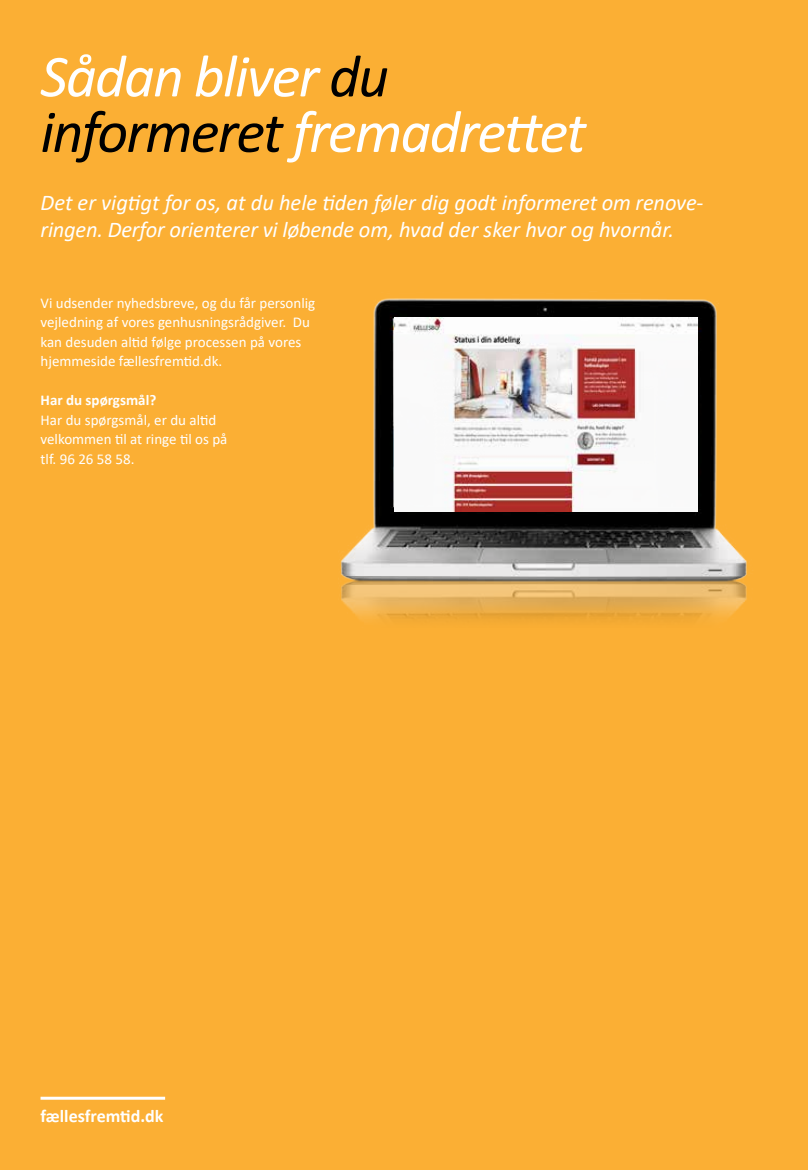
<style>
.page{position:relative;width:808px;height:1170px;background:#fff}
.page>*{position:absolute;margin:0;border:0;box-sizing:border-box;transform-origin:0 0}
.t1{font:italic 60px/55.5px "Calibri";letter-spacing:-.03em;color:#fff}
.t2{font:italic 22.5px/27px "Calibri";letter-spacing:-.01em;color:#fff}
.t3{font:700 18px "Calibri";color:#fff}
.t4{font:15px/19.5px "Calibri";color:#fff}
.t5{font:700 15px "Calibri";color:#fff}
.s1{color:#000}
</style>
<div class="page">
<div style="left:0;top:0;width:808px;height:1169px;background:#fbaf34"></div>
<hr style="left:41px;top:1096px;width:124px;height:3px;background:#fff">
<img style="left:340px;top:298px;width:407px;height:322px">
<img style="left:394px;top:317px;width:303px;height:194px">
<h1 class="t1" style="left:41px;top:46px;width:547px">Sådan bliver <span class="s1">du informeret</span> fremadrettet</h1>
<h2 class="t2" style="left:41px;top:188px;width:664px">Det er vigtigt for os, at du hele tiden føler dig godt informeret om renove&shy;ringen. Derfor orienterer vi løbende om, hvad der sker hvor og hvornår.</h2>
<p class="t4" style="left:41px;top:293px;width:276px">Vi udsender nyhedsbreve, og du får personlig vejledning af vores genhusningsrådgiver. Du kan desuden altid følge processen på vores hjemmeside fællesfremtid.dk.</p>
<p class="t5" style="left:41px;top:390px;width:117px">Har du spørgsmål?</p>
<p class="t4" style="left:41px;top:410px;width:188px">Har du spørgsmål, er du altid velkommen til at ringe til os på tlf. 96 26 58 58.</p>
<p class="t3" style="left:41px;top:1103px;width:125px">fællesfremtid.dk</p>
</div>
